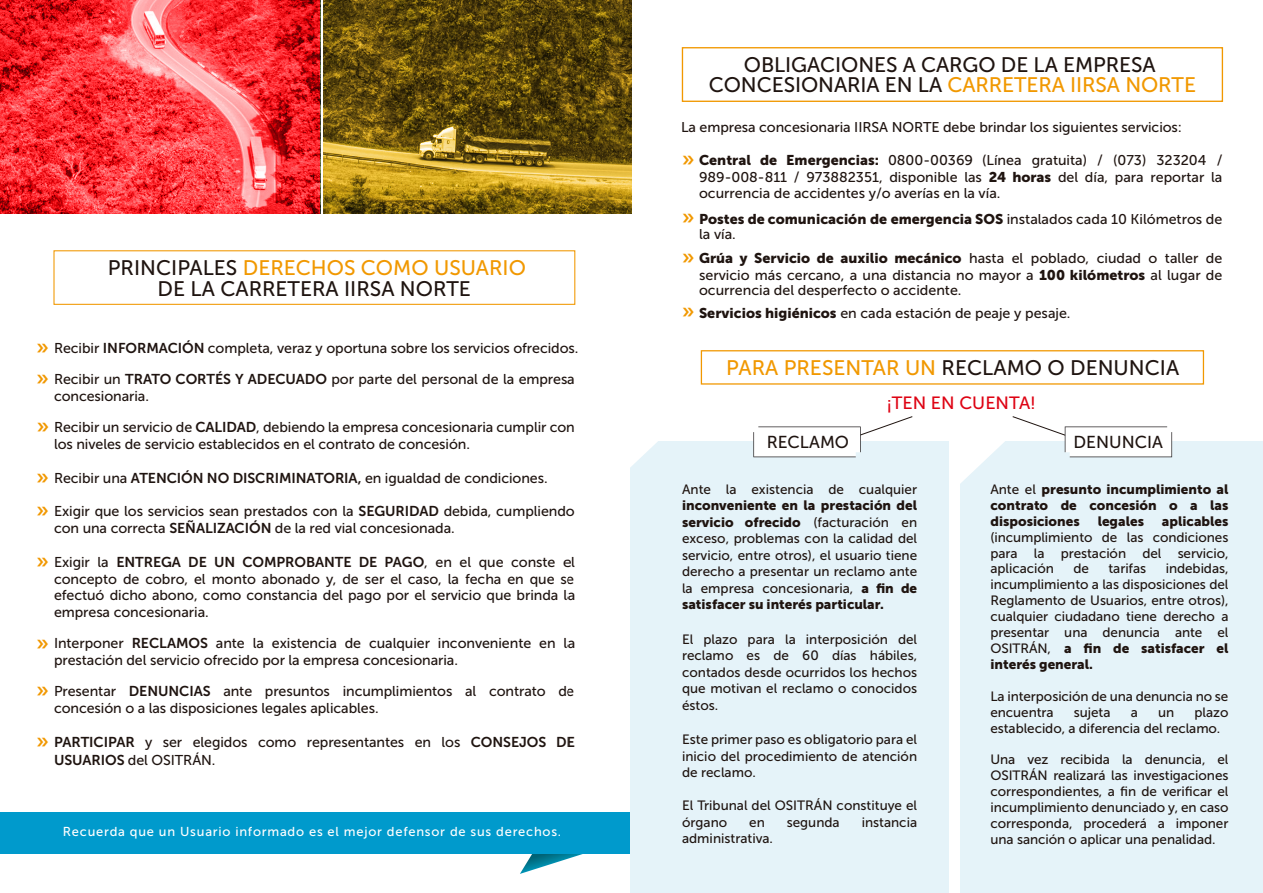
<style>
.page{position:relative;width:1263px;height:893px;background:#fff}
.page>*{position:absolute;margin:0;border:0;box-sizing:border-box;transform-origin:0 0}
.t1{font:21px/20.9px "Museo Sans 500";color:#1f1410;text-align:center}
.t2{font:21px/39.5px "Museo Sans 700";color:#f19800}
.t3{font:17.7px "Museo Sans 500";color:#de0313}
.t4{font:17.25px "Museo Sans 500";color:#1f1410}
.t5{font:14.25px/16.5px "Museo Sans 500";letter-spacing:-.005em;color:#1f1410}
.t6{font:14.25px "Museo Sans 700";letter-spacing:-.005em;color:#1f1410}
.t7{font:14.1px/16.5px "Museo Sans 500";color:#1f1410;text-align:justify}
.t8{font:14.1px "Museo Sans 900";color:#1f1410}
.t9{font:13.5px/15.9px "Museo Sans 500";letter-spacing:-.005em;color:#1f1410;text-align:justify}
.t10{font:13.5px/15.9px "Museo Sans 900";color:#1f1410}
.t11{font:12.9px "Museo Sans 500";letter-spacing:.06em;color:#fff}
.s1{color:#f19800}
.s2{font-family:"Museo Sans 700"}
.s3{font-family:"Museo Sans 500"}
.s4{font-family:"Museo Sans 900"}
</style>
<div class="page">
<div style="left:53px;top:250px;width:522px;height:55px;border:1px solid #f19800"></div>
<svg style="left:520px;top:854px;width:63px;height:20px"></svg>
<div style="left:0;top:813px;width:632px;height:41px;background:#009acc"></div>
<svg style="left:0;top:0;width:320px;height:213px"></svg>
<svg style="left:323px;top:0;width:309px;height:213px"></svg>
<div style="left:682px;top:47px;width:541px;height:55px;border:1px solid #f19800"></div>
<div style="left:631px;top:441px;width:318px;height:452px;background:#e5f3f9"></div>
<div style="left:960px;top:441px;width:303px;height:452px;background:#e5f3f9"></div>
<div style="left:701px;top:350px;width:503px;height:35px;border:1px solid #f19800"></div>
<svg style="left:753px;top:416px;width:160px;height:41px"></svg>
<svg style="left:960px;top:416px;width:212px;height:68px"></svg>
<svg style="left:630px;top:441px;width:28px;height:27px"></svg>
<h1 class="t1" style="left:108px;top:258px;width:420px">PRINCIPALES <span class="s1">DERECHOS COMO USUARIO<br></span>DE LA CARRETERA IIRSA NORTE</h1>
<p class="t5" style="left:54px;top:339px;width:526px">Recibir <span class="s2">INFORMACIÓN</span> completa, veraz y oportuna sobre los servicios ofrecidos.</p>
<p class="t5" style="left:54px;top:371px;width:522px">Recibir un <span class="s2">TRATO CORTÉS Y ADECUADO</span> por parte del personal de la empresa concesionaria.</p>
<p class="t5" style="left:54px;top:419px;width:522px">Recibir un servicio de <span class="s2">CALIDAD</span>, debiendo la empresa concesionaria cumplir con los niveles de servicio establecidos en el contrato de concesión.</p>
<p class="t5" style="left:54px;top:470px;width:495px">Recibir una <span class="s2">ATENCIÓN NO DISCRIMINATORIA,</span> en igualdad de condiciones.</p>
<p class="t5" style="left:54px;top:503px;width:522px">Exigir que los servicios sean prestados con la <span class="s2">SEGURIDAD</span> debida, cumpliendo con una correcta <span class="s2">SEÑALIZACIÓN</span> de la red vial concesionada.</p>
<p class="t6" style="left:54px;top:554px;width:522px"><span class="s3">Exigir la</span> ENTREGA DE UN COMPROBANTE DE PAGO<span class="s3">, en el que conste el</span></p>
<p class="t5" style="left:54px;top:570px;width:522px;text-align:justify">concepto de cobro, el monto abonado y, de ser el caso, la fecha en que se efectuó dicho abono, como constancia del pago por el servicio que brinda la empresa concesionaria.</p>
<p class="t5" style="left:54px;top:635px;width:522px">Interponer <span class="s2">RECLAMOS</span> ante la existencia de cualquier inconveniente en la prestación del servicio ofrecido por la empresa concesionaria.</p>
<p class="t5" style="left:54px;top:683px;width:522px">Presentar <span class="s2">DENUNCIAS</span> ante presuntos incumplimientos al contrato de concesión o a las disposiciones legales aplicables.</p>
<p class="t5" style="left:54px;top:733px;width:522px;line-height:18px"><span class="s2">PARTICIPAR</span> y ser elegidos como representantes en los <span class="s2">CONSEJOS DE<br>USUARIOS</span> del OSITRÁN.</p>
<h1 class="t2" style="left:37px;top:331px;width:14px;line-height:31.2px">» »</h1>
<h1 class="t2" style="left:37px;top:406px;width:14px">»</h1>
<h1 class="t2" style="left:36px;top:460px;width:14px;line-height:33.3px">» »</h1>
<h1 class="t2" style="left:37px;top:541px;width:14px">»</h1>
<h1 class="t2" style="left:37px;top:623px;width:14px">»</h1>
<h1 class="t2" style="left:36px;top:669px;width:14px">»</h1>
<h1 class="t2" style="left:37px;top:721px;width:14px">»</h1>
<p class="t11" style="left:63px;top:825px;width:500px">Recuerda que un Usuario informado es el mejor defensor de sus derechos.</p>
<h1 class="t1" style="left:709px;top:55px;width:489px;line-height:19.5px">OBLIGACIONES A CARGO DE LA EMPRESA<br>CONCESIONARIA EN LA <span class="s1">CARRETERA IIRSA NORTE</span></h1>
<p class="t7" style="left:681px;top:119px;width:503px">La empresa concesionaria IIRSA NORTE debe brindar los siguientes servicios:</p>
<p class="t7" style="left:699px;top:152px;width:525px"><span class="s4">Central de Emergencias:</span> 0800-00369 (Línea gratuita) / (073) 323204 / 989-008-811 / 973882351, disponible las <span class="s4">24 horas</span> del día, para reportar la ocurrencia de accidentes y/o averías en la vía.</p>
<p class="t8" style="left:699px;top:211px;width:525px">Postes de comunicación de emergencia SOS <span class="s3">instalados cada 10 Kilómetros de</span></p>
<p class="t7" style="left:699px;top:226px;width:38px">la vía.</p>
<p class="t8" style="left:699px;top:250px;width:525px">Grúa y Servicio de auxilio mecánico <span class="s3">hasta el poblado, ciudad o taller de</span></p>
<p class="t7" style="left:699px;top:267px;width:525px;line-height:15.6px">servicio más cercano, a una distancia no mayor a <span class="s4">100 kilómetros</span> al lugar de ocurrencia del desperfecto o accidente.</p>
<p class="t7" style="left:699px;top:305px;width:373px"><span class="s4">Servicios higiénicos</span> en cada estación de peaje y pesaje.</p>
<h1 class="t2" style="left:682px;top:139px;width:14px">»</h1>
<h1 class="t2" style="left:682px;top:197px;width:14px">» »</h1>
<h1 class="t2" style="left:682px;top:291px;width:14px">»</h1>
<h1 class="t1" style="left:726px;top:358px;width:454px"><span class="s1">PARA PRESENTAR UN</span> RECLAMO O DENUNCIA</h1>
<h2 class="t3" style="left:887px;top:393px;width:151px">¡TEN EN CUENTA!</h2>
<p class="t4" style="left:767px;top:432px;width:84px">RECLAMO</p>
<p class="t4" style="left:1073px;top:432px;width:91px">DENUNCIA</p>
<p class="t9" style="left:682px;top:481px;width:237px">Ante la existencia de cualquier</p>
<p class="t10" style="left:682px;top:497px;width:237px;line-height:16.5px">inconveniente en la prestación del servicio ofrecido <span class="s3">(facturación en</span></p>
<p class="t9" style="left:682px;top:530px;width:237px;line-height:16.5px">exceso, problemas con la calidad del servicio, entre otros), el usuario tiene derecho a presentar un reclamo ante la empresa concesionaria, <span class="s4">a fin de</span></p>
<p class="t10" style="left:682px;top:597px;width:203px">satisfacer su interés particular.</p>
<p class="t9" style="left:682px;top:631px;width:237px;line-height:16.5px">El plazo para la interposición del reclamo es de 60 días hábiles, contados desde ocurridos los hechos que motivan el reclamo o conocidos éstos.</p>
<p class="t9" style="left:682px;top:731px;width:237px;line-height:16.5px">Este primer paso es obligatorio para el inicio del procedimiento de atención de reclamo.</p>
<p class="t9" style="left:682px;top:797px;width:237px;line-height:16.5px">El Tribunal del OSITRÁN constituye el órgano</p>
<p class="t9" style="left:749px;top:814px;width:17px">en</p>
<p class="t9" style="left:787px;top:814px;width:55px">segunda</p>
<p class="t9" style="left:862px;top:814px;width:57px">instancia</p>
<p class="t9" style="left:682px;top:831px;width:93px">administrativa.</p>
<p class="t10" style="left:990px;top:481px;width:240px;text-align:justify"><span class="s3">Ante el</span> presunto incumplimiento al contrato de concesión o a las disposiciones</p>
<p class="t10" style="left:1098px;top:513px;width:48px">legales</p>
<p class="t10" style="left:1162px;top:513px;width:68px">aplicables</p>
<p class="t9" style="left:990px;top:529px;width:239px">(incumplimiento de las condiciones para la prestación del servicio, aplicación</p>
<p class="t9" style="left:1073px;top:561px;width:17px">de</p>
<p class="t9" style="left:1108px;top:561px;width:39px">tarifas</p>
<p class="t9" style="left:990px;top:561px;width:239px;text-indent:175px">indebidas, incumplimiento a las disposiciones del Reglamento de Usuarios, entre otros), cualquier ciudadano tiene derecho a presentar una denuncia ante el</p>
<p class="t10" style="left:990px;top:640px;width:239px"><span class="s3">OSITRÁN,</span> a fin de satisfacer el interés general.</p>
<p class="t9" style="left:990px;top:688px;width:239px">La interposición de una denuncia no se encuentra</p>
<p class="t9" style="left:990px;top:704px;width:239px;text-indent:204px">plazo establecido, a diferencia del reclamo.</p>
<p class="t9" style="left:990px;top:752px;width:240px">Una vez recibida la denuncia, el OSITRÁN realizará las investigaciones correspondientes, a fin de verificar el incumplimiento denunciado y, en caso corresponda, procederá a imponer una sanción o aplicar una penalidad.</p>
<p class="t9" style="left:1074px;top:704px;width:38px">sujeta</p>
<p class="t9" style="left:1131px;top:704px;width:9px">a</p>
<p class="t9" style="left:1158px;top:704px;width:18px">un</p>
</div>
